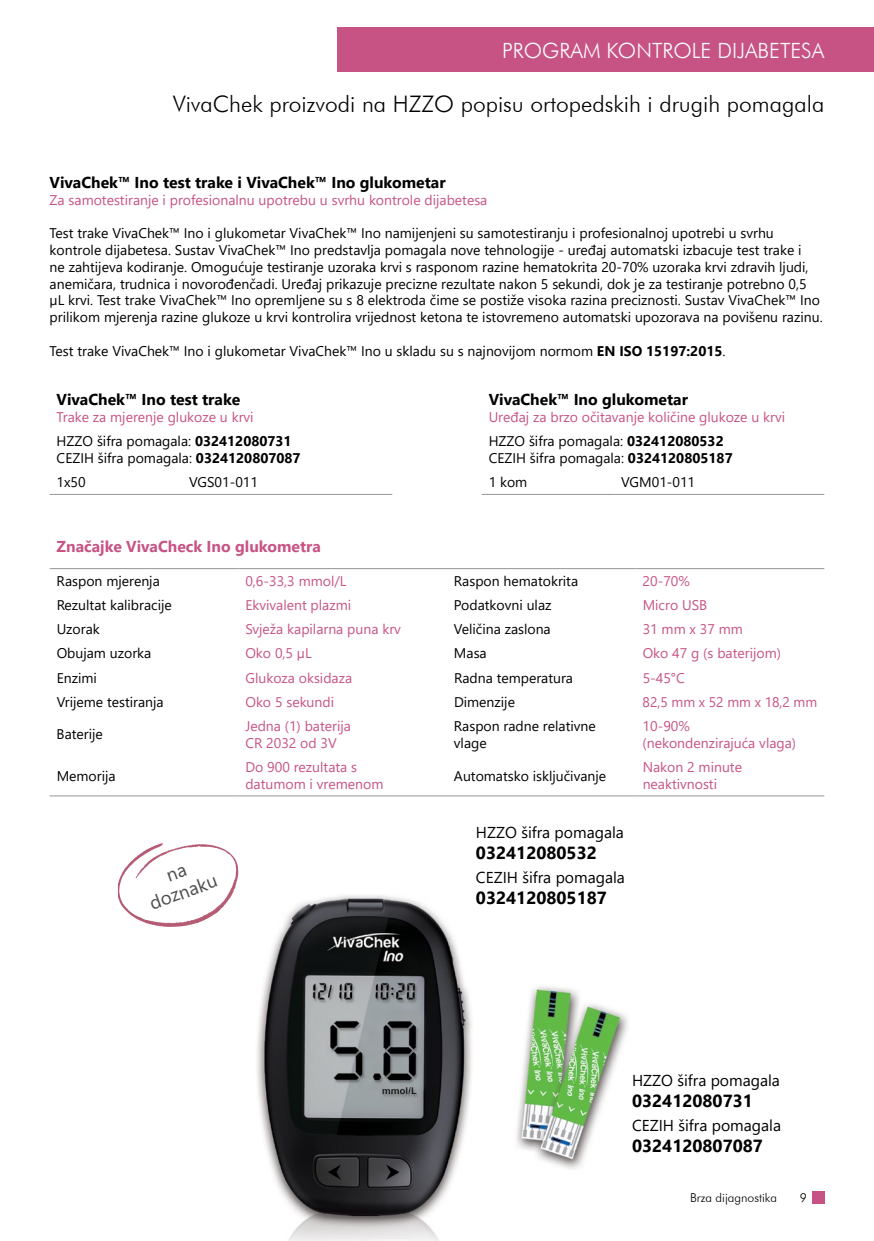
<style>
.page{position:relative;width:874px;height:1241px;background:#fff}
.page>*{position:absolute;margin:0;border:0;box-sizing:border-box;transform-origin:0 0}
.t1{font:300 22.75px "Futura BT";color:#000}
.t2{font:300 21px "Futura BT";color:#fff}
.t3{font:18.72px/20.7px "Segoe UI";color:#4d4d4f;text-align:center}
.t4{font:700 17.5px "Segoe UI";color:#000}
.t5{font:700 15.75px "Segoe UI";color:#000}
.t6{font:15.75px "Segoe UI";color:#000}
.t7{font:700 15.75px "Segoe UI";color:#c75385}
.t8{font:14px/16.8px "Segoe UI";color:#000}
.t9{font:14px/16.8px "Segoe UI";color:#c75385}
.t10{font:300 12.25px "Futura BT";color:#000}
.s1{font-weight:700}
.s2{color:#000}
.s3{font-weight:700;color:#000}
</style>
<div class="page">
<img style="left:238px;top:868px;width:390px;height:372px">
<svg style="left:118px;top:843px;width:120px;height:83px"></svg>
<div style="left:811px;top:1191px;width:12px;height:12px;background:#c75385"></div>
<div style="left:337px;top:27px;width:536px;height:45px;background:#c75385"></div>
<hr style="left:50px;top:568px;width:188px;height:1px;background:#939598">
<hr style="left:238px;top:568px;width:189px;height:1px;background:#939598">
<svg style="left:427px;top:568px;width:19px;height:1px"></svg>
<hr style="left:446px;top:568px;width:189px;height:1px;background:#939598">
<hr style="left:635px;top:568px;width:188px;height:1px;background:#939598">
<hr style="left:50px;top:795px;width:188px;height:1px;background:#939598">
<hr style="left:238px;top:795px;width:189px;height:1px;background:#939598">
<svg style="left:427px;top:795px;width:19px;height:1px"></svg>
<hr style="left:446px;top:795px;width:189px;height:1px;background:#939598">
<hr style="left:635px;top:795px;width:188px;height:1px;background:#939598">
<hr style="left:481px;top:494px;width:133px;height:1px;background:#939598">
<hr style="left:614px;top:494px;width:209px;height:1px;background:#939598">
<hr style="left:50px;top:494px;width:132px;height:1px;background:#939598">
<hr style="left:182px;top:494px;width:210px;height:1px;background:#939598">
<h2 class="t2" style="left:502px;top:37px;width:323px">PROGRAM KONTROLE DIJABETESA</h2>
<h1 class="t1" style="left:173px;top:90px;width:652px">VivaChek proizvodi na HZZO popisu ortopedskih i drugih pomagala</h1>
<p class="t5" style="left:50px;top:167px;width:397px">VivaChek™ Ino test trake i VivaChek™ Ino glukometar</p>
<p class="t9" style="left:50px;top:190px;width:439px">Za samotestiranje i profesionalnu upotrebu u svrhu kontrole dijabetesa</p>
<p class="t8" style="left:50px;top:223px;width:774px">Test trake VivaChek™ Ino i glukometar VivaChek™ Ino namijenjeni su samotestiranju i profesionalnoj upotrebi u svrhu kontrole dijabetesa. Sustav VivaChek™ Ino predstavlja pomagala nove tehnologije - uređaj automatski izbacuje test trake i<br>ne zahtijeva kodiranje. Omogućuje testiranje uzoraka krvi s rasponom razine hematokrita 20-70% uzoraka krvi zdravih ljudi, anemičara, trudnica i novorođenčadi. Uređaj prikazuje precizne rezultate nakon 5 sekundi, dok je za testiranje potrebno 0,5 µL krvi. Test trake VivaChek™ Ino opremljene su s 8 elektroda čime se postiže visoka razina preciznosti. Sustav VivaChek™ Ino prilikom mjerenja razine glukoze u krvi kontrolira vrijednost ketona te istovremeno automatski upozorava na povišenu razinu.</p>
<p class="t8" style="left:50px;top:341px;width:677px">Test trake VivaChek™ Ino i glukometar VivaChek™ Ino u skladu su s najnovijom normom <span class="s1">EN ISO 15197:2015</span>.</p>
<p class="t5" style="left:57px;top:384px;width:185px">VivaChek™ Ino test trake</p>
<p class="t9" style="left:57px;top:404px;width:236px;line-height:24.2px">Trake za mjerenje glukoze u krvi<br><span class="s2">HZZO šifra pomagala:</span> <span class="s3">032412080731</span></p>
<p class="t8" style="left:57px;top:445px;width:245px;line-height:24.2px">CEZIH šifra pomagala: <span class="s1">0324120807087<br></span>1x50</p>
<p class="t8" style="left:189px;top:472px;width:70px">VGS01-011</p>
<p class="t5" style="left:488px;top:384px;width:201px">VivaChek™ Ino glukometar</p>
<p class="t9" style="left:488px;top:404px;width:298px;line-height:24.2px">Uređaj za brzo očitavanje količine glukoze u krvi<br><span class="s2">HZZO šifra pomagala:</span> <span class="s3">032412080532</span></p>
<p class="t8" style="left:488px;top:445px;width:245px;line-height:24.2px">CEZIH šifra pomagala: <span class="s1">0324120805187<br></span>1 kom</p>
<p class="t8" style="left:621px;top:472px;width:75px">VGM01-011</p>
<p class="t7" style="left:57px;top:531px;width:266px">Značajke VivaCheck Ino glukometra</p>
<p class="t8" style="left:57px;top:571px;width:105px">Raspon mjerenja</p>
<p class="t9" style="left:245px;top:571px;width:102px">0,6-33,3 mmol/L</p>
<p class="t8" style="left:453px;top:571px;width:126px">Raspon hematokrita</p>
<p class="t9" style="left:642px;top:571px;width:49px">20-70%</p>
<p class="t8" style="left:57px;top:595px;width:117px">Rezultat kalibracije</p>
<p class="t9" style="left:245px;top:595px;width:107px">Ekvivalent plazmi</p>
<p class="t8" style="left:453px;top:595px;width:99px">Podatkovni ulaz</p>
<p class="t9" style="left:642px;top:595px;width:66px">Micro USB</p>
<p class="t8" style="left:57px;top:619px;width:45px">Uzorak</p>
<p class="t9" style="left:245px;top:619px;width:157px">Svježa kapilarna puna krv</p>
<p class="t8" style="left:453px;top:619px;width:98px">Veličina zaslona</p>
<p class="t9" style="left:642px;top:619px;width:102px">31 mm x 37 mm</p>
<p class="t8" style="left:57px;top:643px;width:96px">Obujam uzorka</p>
<p class="t9" style="left:245px;top:643px;width:68px">Oko 0,5 µL</p>
<p class="t8" style="left:454px;top:643px;width:34px">Masa</p>
<p class="t9" style="left:642px;top:643px;width:140px">Oko 47 g (s baterijom)</p>
<p class="t8" style="left:57px;top:668px;width:42px">Enzimi</p>
<p class="t9" style="left:245px;top:668px;width:108px">Glukoza oksidaza</p>
<p class="t8" style="left:454px;top:668px;width:120px">Radna temperatura</p>
<p class="t9" style="left:642px;top:668px;width:44px">5-45°C</p>
<p class="t8" style="left:57px;top:692px;width:108px">Vrijeme testiranja</p>
<p class="t9" style="left:245px;top:692px;width:90px">Oko 5 sekundi</p>
<p class="t8" style="left:454px;top:692px;width:62px">Dimenzije</p>
<p class="t9" style="left:642px;top:692px;width:176px">82,5 mm x 52 mm x 18,2 mm</p>
<p class="t8" style="left:57px;top:724px;width:48px">Baterije</p>
<p class="t9" style="left:245px;top:716px;width:107px">Jedna (1) baterija<br>CR 2032 od 3V</p>
<p class="t8" style="left:453px;top:716px;width:143px">Raspon radne relativne vlage</p>
<p class="t9" style="left:642px;top:716px;width:155px">10-90% (nekondenzirajuća vlaga)</p>
<p class="t8" style="left:57px;top:765px;width:60px">Memorija</p>
<p class="t9" style="left:245px;top:757px;width:139px">Do 900 rezultata s datumom i vremenom</p>
<p class="t8" style="left:453px;top:765px;width:154px">Automatsko isključivanje</p>
<p class="t9" style="left:642px;top:757px;width:101px">Nakon 2 minute neaktivnosti</p>
<h3 class="t3" style="left:139px;top:874px;width:72px;rotate:-20deg">na doznaku</h3>
<p class="t6" style="left:475px;top:817px;width:149px">HZZO šifra pomagala</p>
<p class="t4" style="left:475px;top:836px;width:122px">032412080532</p>
<p class="t6" style="left:475px;top:862px;width:150px">CEZIH šifra pomagala</p>
<p class="t4" style="left:475px;top:880px;width:132px">0324120805187</p>
<p class="t6" style="left:631px;top:1065px;width:149px">HZZO šifra pomagala</p>
<p class="t4" style="left:631px;top:1084px;width:122px">032412080731</p>
<p class="t6" style="left:631px;top:1109px;width:150px">CEZIH šifra pomagala</p>
<p class="t4" style="left:631px;top:1128px;width:132px">0324120807087</p>
<p class="t10" style="left:689px;top:1190px;width:88px">Brza dijagnostika</p>
<p class="t10" style="left:799px;top:1190px;width:9px">9</p>
</div>
